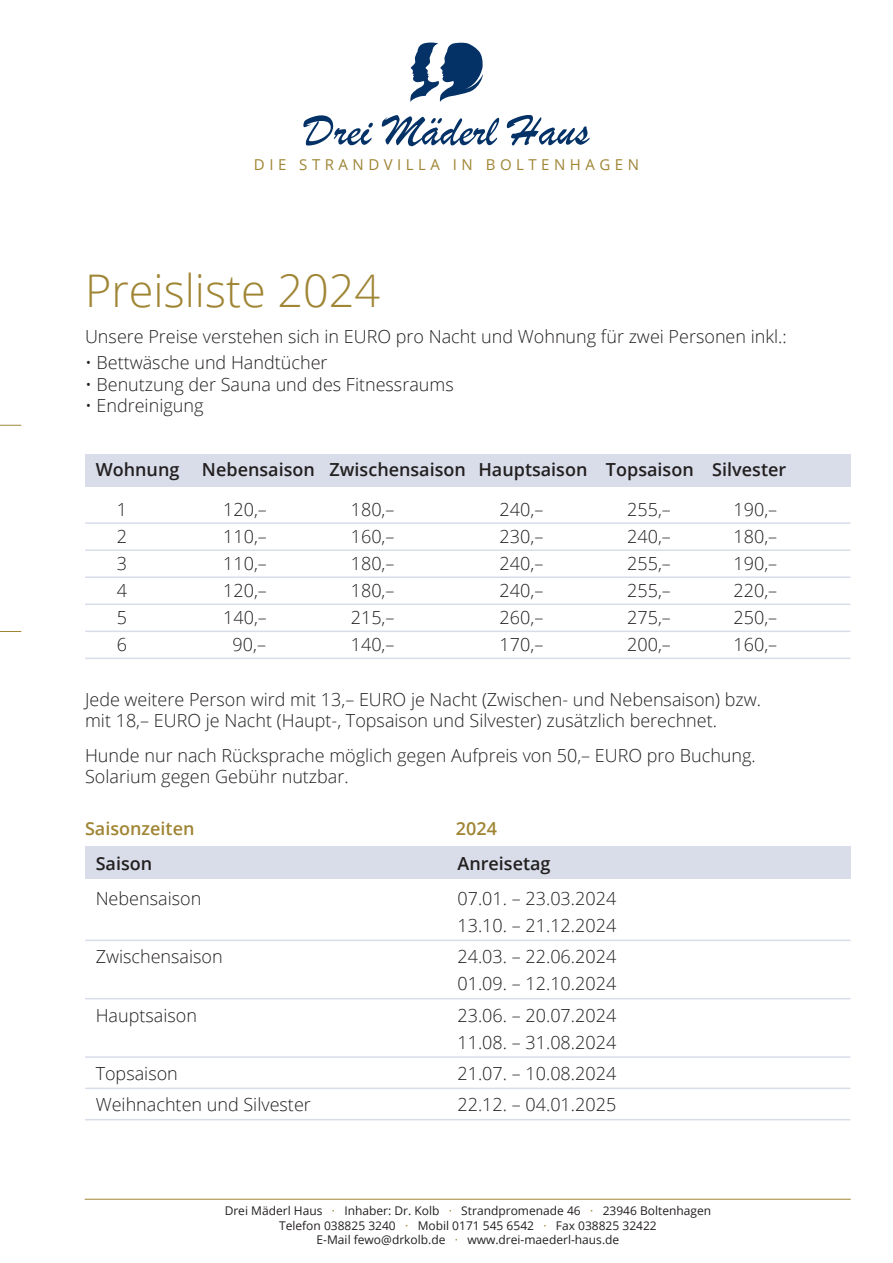
<style>
.page{position:relative;width:893px;height:1263px;background:#fff}
.page>*{position:absolute;margin:0;border:0;box-sizing:border-box;transform-origin:0 0}
.t1{font:300 45px "Open Sans";color:#9f8534}
.t2{font:300 18px/27px "Open Sans";color:#231f20}
.t3{font:600 18px "Open Sans";color:#231f20}
.t4{font:600 18px "Open Sans";color:#9f8534}
.t5{font:15px "Open Sans";letter-spacing:.3em;color:#9f8534}
.t6{font:12px "Open Sans";color:#231f20}
.s1{color:#9f8534}
</style>
<div class="page">
<div style="left:85px;top:454px;width:765px;height:33px;background:#d8dde9"></div>
<div style="left:85px;top:846px;width:765px;height:33px;background:#d8dde9"></div>
<svg style="left:410px;top:43px;width:73px;height:59px"></svg>
<svg style="left:303px;top:115px;width:287px;height:31px"></svg>
<svg style="left:0;top:425px;width:21px;height:1px"></svg>
<svg style="left:0;top:631px;width:21px;height:1px"></svg>
<hr style="left:85px;top:1199px;width:765px;height:1px;background:#9f8534">
<hr style="left:85px;top:522px;width:765px;height:2px;background:#d8dde9">
<hr style="left:85px;top:549px;width:766px;height:2px;background:#d8dde9">
<hr style="left:85px;top:939px;width:766px;height:2px;background:#d8dde9">
<hr style="left:85px;top:576px;width:765px;height:2px;background:#d8dde9">
<hr style="left:85px;top:603px;width:765px;height:2px;background:#d8dde9">
<hr style="left:85px;top:998px;width:765px;height:1px;background:#d8dde9">
<hr style="left:85px;top:631px;width:765px;height:1px;background:#d8dde9">
<hr style="left:85px;top:658px;width:765px;height:1px;background:#d8dde9">
<hr style="left:85px;top:1056px;width:765px;height:2px;background:#d8dde9">
<hr style="left:85px;top:1087px;width:765px;height:2px;background:#d8dde9">
<hr style="left:85px;top:1119px;width:765px;height:1px;background:#d8dde9">
<p class="t5" style="left:254px;top:155px;width:387px">DIE STRANDVILLA IN BOLTENHAGEN</p>
<p class="t1" style="left:85px;top:259px;width:297px">Preisliste 2024</p>
<p class="t2" style="left:85px;top:323px;width:703px">Unsere Preise verstehen sich in EURO pro Nacht und Wohnung für zwei Personen inkl.:</p>
<p class="t2" style="left:85px;top:349px;width:244px">• Bettwäsche und Handtücher</p>
<p class="t2" style="left:85px;top:370px;width:370px">• Benutzung der Sauna und des Fitnessraums</p>
<p class="t2" style="left:85px;top:392px;width:120px">• Endreinigung</p>
<p class="t3" style="left:96px;top:457px;width:85px">Wohnung</p>
<p class="t3" style="left:202px;top:457px;width:586px">Nebensaison Zwischensaison Hauptsaison Topsaison Silvester</p>
<p class="t2" style="left:117px;top:495px;width:12px">1</p>
<p class="t2" style="left:223px;top:495px;width:45px">120,–</p>
<p class="t2" style="left:351px;top:495px;width:45px">180,–</p>
<p class="t2" style="left:500px;top:495px;width:45px">240,–</p>
<p class="t2" style="left:627px;top:495px;width:45px">255,–</p>
<p class="t2" style="left:733px;top:495px;width:45px">190,–</p>
<p class="t2" style="left:117px;top:522px;width:12px">2</p>
<p class="t2" style="left:223px;top:522px;width:45px">110,–</p>
<p class="t2" style="left:351px;top:522px;width:45px">160,–</p>
<p class="t2" style="left:500px;top:522px;width:45px">230,–</p>
<p class="t2" style="left:627px;top:522px;width:45px">240,–</p>
<p class="t2" style="left:733px;top:522px;width:45px">180,–</p>
<p class="t2" style="left:117px;top:549px;width:12px">3</p>
<p class="t2" style="left:223px;top:549px;width:45px">110,–</p>
<p class="t2" style="left:351px;top:549px;width:45px">180,–</p>
<p class="t2" style="left:500px;top:549px;width:45px">240,–</p>
<p class="t2" style="left:627px;top:549px;width:45px">255,–</p>
<p class="t2" style="left:733px;top:549px;width:45px">190,–</p>
<p class="t2" style="left:117px;top:576px;width:12px">4</p>
<p class="t2" style="left:223px;top:576px;width:45px">120,–</p>
<p class="t2" style="left:351px;top:576px;width:45px">180,–</p>
<p class="t2" style="left:500px;top:576px;width:45px">240,–</p>
<p class="t2" style="left:627px;top:576px;width:45px">255,–</p>
<p class="t2" style="left:733px;top:576px;width:45px">220,–</p>
<p class="t2" style="left:117px;top:603px;width:12px">5</p>
<p class="t2" style="left:223px;top:603px;width:45px">140,–</p>
<p class="t2" style="left:351px;top:603px;width:45px">215,–</p>
<p class="t2" style="left:500px;top:603px;width:45px">260,–</p>
<p class="t2" style="left:627px;top:603px;width:45px">275,–</p>
<p class="t2" style="left:733px;top:603px;width:45px">250,–</p>
<p class="t2" style="left:117px;top:630px;width:12px">6</p>
<p class="t2" style="left:233px;top:630px;width:35px">90,–</p>
<p class="t2" style="left:351px;top:630px;width:45px">140,–</p>
<p class="t2" style="left:500px;top:630px;width:45px">170,–</p>
<p class="t2" style="left:627px;top:630px;width:45px">200,–</p>
<p class="t2" style="left:733px;top:630px;width:45px">160,–</p>
<p class="t2" style="left:85px;top:688px;width:677px;line-height:21.6px">Jede weitere Person wird mit 13,– EURO je Nacht (Zwischen- und Nebensaison) bzw. mit 18,– EURO je Nacht (Haupt-, Topsaison und Silvester) zusätzlich berechnet.</p>
<p class="t2" style="left:85px;top:741px;width:672px">Hunde nur nach Rücksprache möglich gegen Aufpreis von 50,– EURO pro Buchung.</p>
<p class="t2" style="left:85px;top:763px;width:265px">Solarium gegen Gebühr nutzbar.</p>
<p class="t4" style="left:85px;top:816px;width:111px">Saisonzeiten</p>
<p class="t4" style="left:456px;top:816px;width:43px">2024</p>
<p class="t3" style="left:96px;top:851px;width:58px">Saison</p>
<p class="t2" style="left:96px;top:884px;width:107px">Nebensaison</p>
<p class="t2" style="left:96px;top:943px;width:129px">Zwischensaison</p>
<p class="t2" style="left:96px;top:1001px;width:103px">Hauptsaison</p>
<p class="t2" style="left:96px;top:1059px;width:84px">Topsaison</p>
<p class="t2" style="left:96px;top:1090px;width:217px">Weihnachten und Silvester</p>
<p class="t3" style="left:457px;top:851px;width:95px">Anreisetag</p>
<p class="t2" style="left:457px;top:884px;width:160px">07.01. – 23.03.2024<br>13.10. – 21.12.2024</p>
<p class="t2" style="left:457px;top:943px;width:160px">24.03. – 22.06.2024<br>01.09. – 12.10.2024</p>
<p class="t2" style="left:457px;top:1001px;width:160px">23.06. – 20.07.2024<br>11.08. – 31.08.2024</p>
<p class="t2" style="left:457px;top:1059px;width:160px">21.07. – 10.08.2024</p>
<p class="t2" style="left:457px;top:1090px;width:160px">22.12. – 04.01.2025</p>
<p class="t6" style="left:225px;top:1203px;width:488px">Drei Mäderl Haus <span class="s1">·</span> Inhaber: Dr. Kolb <span class="s1">·</span> Strandpromenade 46 <span class="s1">·</span> 23946 Boltenhagen</p>
<p class="t6" style="left:279px;top:1217px;width:379px">Telefon 038825 3240 <span class="s1">·</span> Mobil 0171 545 6542 <span class="s1">·</span> Fax 038825 32422</p>
<p class="t6" style="left:317px;top:1231px;width:304px">E-Mail fewo@drkolb.de <span class="s1">·</span> www.drei-maederl-haus.de</p>
</div>
